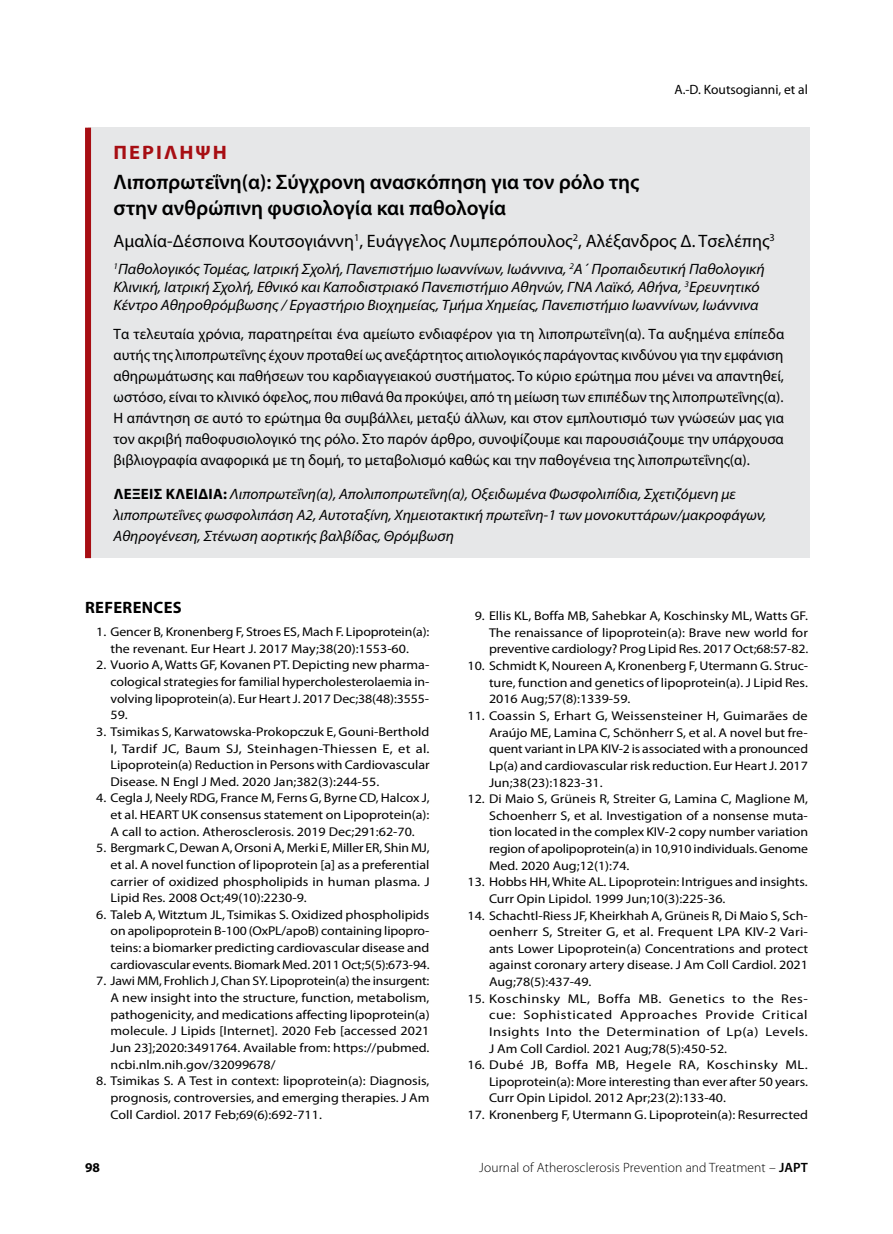
<style>
.page{position:relative;width:893px;height:1234px;background:#fff}
.page>*{position:absolute;margin:0;border:0;box-sizing:border-box;transform-origin:0 0}
.t1{font:600 21px/25.5px "Myriad Pro";color:#000}
.t2{font:700 19.5px "Myriad Pro";letter-spacing:.1em;color:#a70e13;scale:1.05 1}
.t3{font:18px "Myriad Pro";color:#000}
.t4{font:700 16.5px "Myriad Pro";letter-spacing:.02em;color:#000}
.t5{font:15px/21px "Myriad Pro";color:#000;text-align:justify}
.t6{font:italic 15px/18px "Myriad Pro";color:#000;scale:1.05 1}
.t7{font:italic 15px/21px "Myriad Pro";color:#000}
.t8{font:300 13.5px "Myriad Pro";letter-spacing:.01em;color:#000}
.t9{font:13.5px "Myriad Pro";color:#000}
.t10{font:700 13.5px "Myriad Pro";color:#000}
.t11{font:12.75px/16.6px "Myriad Pro";color:#000;text-align:justify;scale:1.1 1}
.s1{font-weight:700;font-style:normal}
.s2{font-weight:600}
</style>
<div class="page">
<div style="left:88px;top:128px;width:721px;height:430px;background:#e6e7e8"></div>
<div style="left:85px;top:128px;width:6px;height:430px;background:#a70e13"></div>
<p class="t9" style="left:674px;top:81px;width:135px">A.-D. Koutsogianni, et al</p>
<h2 class="t2" style="left:114px;top:140px;width:109px">ΠΕΡΙΛΗΨΗ</h2>
<h1 class="t1" style="left:114px;top:169px;width:527px">Λιποπρωτεΐνη(α): Σύγχρονη ανασκόπηση για τον ρόλο της στην ανθρώπινη φυσιολογία και παθολογία</h1>
<h3 class="t3" style="left:114px;top:230px;width:663px">Αμαλία-Δέσποινα Κουτσογιάννη<sup>1</sup>, Ευάγγελος Λυμπερόπουλος<sup>2</sup>, Αλέξανδρος Δ. Τσελέπης<sup>3</sup></h3>
<p class="t6" style="left:114px;top:259px;width:622px"><sup>1</sup>Παθολογικός Τομέας, Ιατρική Σχολή, Πανεπιστήμιο Ιωαννίνων, Ιωάννινα, <sup>2</sup>A΄ Προπαιδευτική Παθολογική<br>Κλινική, Ιατρική Σχολή, Εθνικό και Καποδιστριακό Πανεπιστήμιο Αθηνών, ΓΝΑ Λαϊκό, Αθήνα, <sup>3</sup>Ερευνητικό<br>Κέντρο Αθηροθρόμβωσης / Εργαστήριο Βιοχημείας, Τμήμα Χημείας, Πανεπιστήμιο Ιωαννίνων, Ιωάννινα</p>
<p class="t5" style="left:114px;top:323px;width:672px">Τα τελευταία χρόνια, παρατηρείται ένα αμείωτο ενδιαφέρον για τη λιποπρωτεΐνη(α). Τα αυξημένα επίπεδα αυτής της λιποπρωτεΐνης έχουν προταθεί ως ανεξάρτητος αιτιολογικός παράγοντας κινδύνου για την εμφάνιση αθηρωμάτωσης και παθήσεων του καρδιαγγειακού συστήματος. Το κύριο ερώτημα που μένει να απαντηθεί, ωστόσο, είναι το κλινικό όφελος, που πιθανά θα προκύψει, από τη μείωση των επιπέδων της λιποπρωτεΐνης(α).<br>Η απάντηση σε αυτό το ερώτημα θα συμβάλλει, μεταξύ άλλων, και στον εμπλουτισμό των γνώσεών μας για τον ακριβή παθοφυσιολογικό της ρόλο. Στο παρόν άρθρο, συνοψίζουμε και παρουσιάζουμε την υπάρχουσα βιβλιογραφία αναφορικά με τη δομή, το μεταβολισμό καθώς και την παθογένεια της λιποπρωτεΐνης(α).</p>
<p class="t7" style="left:114px;top:483px;width:654px"><span class="s1">ΛΈΞΕΙ Σ ΚΛΕΙ ΔΙΆ:</span> Λιποπρωτεΐνη(α), Απολιποπρωτεΐνη(α), Οξειδωμένα Φωσφολιπίδια, Σχετιζόμενη με λιποπρωτεΐνες φωσφολιπάση Α2, Αυτοταξίνη, Χημειοτακτική πρωτεΐνη-1 των μονοκυττάρων/μακροφάγων,<br>Αθηρογένεση, Στένωση αορτικής βαλβίδας, Θρόμβωση</p>
<p class="t4" style="left:85px;top:596px;width:98px">REFERENCES</p>
<p class="t11" style="left:96px;top:623px;width:304px;text-align:center">1. Gencer B, Kronenberg F, Stroes ES, Mach F. Lipoprotein(a): the revenant. Eur Heart J. 2017 May;38(20):1553-60.</p>
<p class="t11" style="left:111px;top:656px;width:291px;text-indent:-14px">2. Vuorio A, Watts GF, Kovanen PT. Depicting new pharma&shy;cological strategies for familial hypercholesterolaemia in&shy;volving lipoprotein(a). Eur Heart J. 2017 Dec;38(48):3555- 59.</p>
<p class="t11" style="left:111px;top:723px;width:292px;text-indent:-14px">3. Tsimikas S, Karwatowska‑Prokopczuk E, Gouni‑Berthold I, Tardif JC, Baum SJ, Steinhagen-Thiessen E, et al.<br>Lipoprotein(a) Reduction in Persons with Cardiovascular Disease. N Engl J Med. 2020 Jan;382(3):244-55.</p>
<p class="t11" style="left:111px;top:789px;width:292px;text-indent:-14px">4. Cegla J, Neely RDG, France M, Ferns G, Byrne CD, Halcox J, et al. HEART UK consensus statement on Lipoprotein(a):<br>A call to action. Atherosclerosis. 2019 Dec;291:62-70.</p>
<p class="t11" style="left:111px;top:839px;width:292px;text-indent:-14px">5. Bergmark C, Dewan A, Orsoni A, Merki E, Miller ER, Shin MJ, et al. A novel function of lipoprotein [a] as a preferential carrier of oxidized phospholipids in human plasma. J Lipid Res. 2008 Oct;49(10):2230-9.</p>
<p class="t11" style="left:111px;top:905px;width:292px;text-indent:-14px">6. Taleb A, Witztum JL, Tsimikas S. Oxidized phospholipids on apolipoprotein B-100 (OxPL/apoB) containing lipopro&shy;teins: a biomarker predicting cardiovascular disease and cardiovascular events. Biomark Med. 2011 Oct;5(5):673-94.</p>
<p class="t11" style="left:111px;top:972px;width:292px;text-indent:-14px">7. Jawi MM, Frohlich J, Chan SY. Lipoprotein(a) the insurgent:<br>A new insight into the structure, function, metabolism, pathogenicity, and medications affecting lipoprotein(a) molecule. J Lipids [Internet]. 2020 Feb [accessed 2021<br>Jun 23];2020:3491764. Available from: https://pubmed. ncbi.nlm.nih.gov/32099678/</p>
<p class="t11" style="left:111px;top:1072px;width:291px;text-indent:-14px">8. Tsimikas S. A Test in context: lipoprotein(a): Diagnosis, prognosis, controversies, and emerging therapies. J Am Coll Cardiol. 2017 Feb;69(6):692-711.</p>
<p class="t11" style="left:489px;top:607px;width:292px;text-indent:-14px">9. Ellis KL, Boffa MB, Sahebkar A, Koschinsky ML, Watts GF.<br>The renaissance of lipoprotein(a): Brave new world for preventive cardiology? Prog Lipid Res. 2017 Oct;68:57-82.</p>
<p class="t11" style="left:489px;top:657px;width:291px;text-indent:-22px">10. Schmidt K, Noureen A, Kronenberg F, Utermann G. Struc&shy;ture, function and genetics of lipoprotein(a). J Lipid Res.<br>2016 Aug;57(8):1339-59.</p>
<p class="t11" style="left:489px;top:707px;width:292px;text-indent:-22px">11. Coassin S, Erhart G, Weissensteiner H, Guimarães de Araújo ME, Lamina C, Schönherr S, et al. A novel but fre&shy;quent variant in LPA KIV-2 is associated with a pronounced Lp(a) and cardiovascular risk reduction. Eur Heart J. 2017<br>Jun;38(23):1823-31.</p>
<p class="t11" style="left:489px;top:790px;width:292px;text-indent:-22px">12. Di Maio S, Grüneis R, Streiter G, Lamina C, Maglione M, Schoenherr S, et al. Investigation of a nonsense muta&shy;tion located in the complex KIV-2 copy number variation region of apolipoprotein(a) in 10,910 individuals. Genome Med. 2020 Aug;12(1):74.</p>
<p class="t11" style="left:489px;top:873px;width:291px;text-indent:-22px">13. Hobbs HH, White AL. Lipoprotein: Intrigues and insights.<br>Curr Opin Lipidol. 1999 Jun;10(3):225-36.</p>
<p class="t11" style="left:489px;top:906px;width:292px;text-indent:-22px">14. Schachtl-Riess JF, Kheirkhah A, Grüneis R, Di Maio S, Sch&shy;oenherr S, Streiter G, et al. Frequent LPA KIV-2 Vari&shy;ants Lower Lipoprotein(a) Concentrations and protect against coronary artery disease. J Am Coll Cardiol. 2021<br>Aug;78(5):437-49.</p>
<p class="t11" style="left:489px;top:989px;width:291px;text-indent:-22px">15. Koschinsky ML, Boffa MB. Genetics to the Res&shy;cue: Sophisticated Approaches Provide Critical Insights Into the Determination of Lp(a) Levels.<br>J Am Coll Cardiol. 2021 Aug;78(5):450-52.</p>
<p class="t11" style="left:489px;top:1056px;width:291px;text-indent:-22px">16. Dubé JB, Boffa MB, Hegele RA, Koschinsky ML.<br>Lipoprotein(a): More interesting than ever after 50 years.<br>Curr Opin Lipidol. 2012 Apr;23(2):133-40.</p>
<p class="t11" style="left:467px;top:1105px;width:311px">17. Kronenberg F, Utermann G. Lipoprotein(a): Resurrected</p>
<p class="t10" style="left:85px;top:1158px;width:16px">98</p>
<p class="t8" style="left:479px;top:1158px;width:330px">Journal of Atherosclerosis Prevention and Treatment – <span class="s2">JAPT</span></p>
</div>
